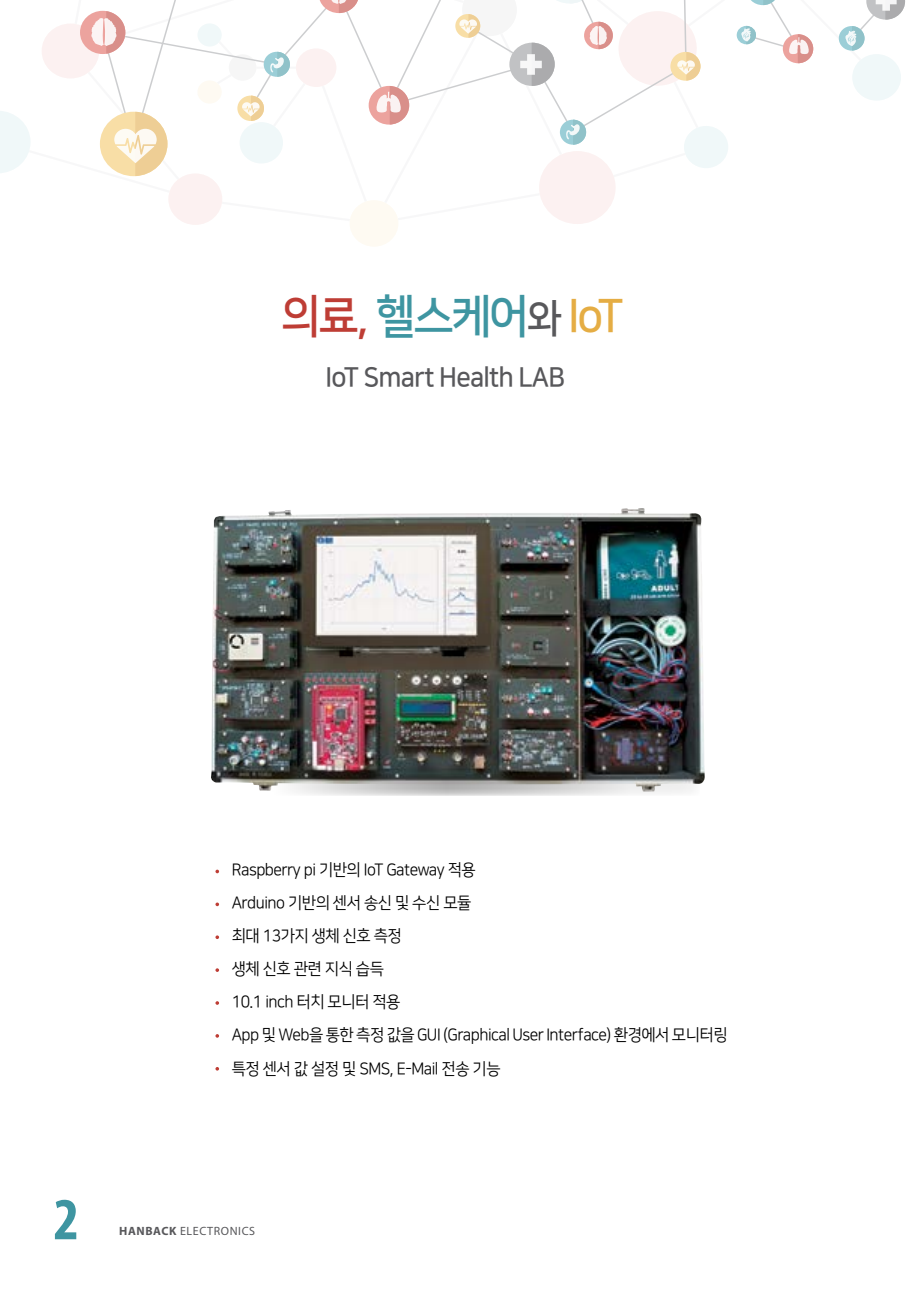
<style>
.page{position:relative;width:906px;height:1289px;background:#fff}
.page>*{position:absolute;margin:0;border:0;box-sizing:border-box;transform-origin:0 0}
.t1{font:700 condensed 60px "Myriad Pro";color:#3e95a1}
.t2{font:46.2px "Nanum Square OTFB";letter-spacing:-.05em;color:#3e95a1;scale:.95 1}
.t3{font:27px "Nanum Square OTFB";letter-spacing:-.03em;color:#58585b;scale:.95 1}
.t4{font:16.5px/33px "Nanum Square OTFR";letter-spacing:-.03em;color:#000;scale:.95 1}
.t5{font:12px "Myriad Pro";letter-spacing:.05em;color:#58585b}
.s1{color:#be3d35}
.s2{font-size:39.6px;color:#58585b}
.s3{color:#e5ad44}
.s4{font-weight:700}
</style>
<div class="page">
<div style="left:168px;top:173px;width:54px;height:52px;background:#fcf1f1;border-radius:50%"></div>
<div style="left:349px;top:200px;width:49px;height:47px;background:#fefaf2;border-radius:50%"></div>
<svg style="left:0;top:0;width:905px;height:221px"></svg>
<svg style="left:215px;top:1067px;width:4px;height:3px"></svg>
<svg style="left:215px;top:869px;width:4px;height:4px"></svg>
<svg style="left:215px;top:902px;width:4px;height:4px"></svg>
<svg style="left:215px;top:935px;width:4px;height:4px"></svg>
<img style="left:211px;top:508px;width:494px;height:276px">
<svg style="left:211px;top:774px;width:489px;height:22px"></svg>
<h2 class="t2" style="left:281px;top:292px;width:362px"><span class="s1">의료,</span> 헬스케어<span class="s2">와</span> <span class="s3">IoT</span></h2>
<h3 class="t3" style="left:325px;top:363px;width:253px">IoT Smart Health LAB</h3>
<p class="t4" style="left:232px;top:854px;width:523px">Raspberry pi 기반의 IoT Gateway 적용<br>Arduino 기반의 센서 송신 및 수신 모듈<br>최대 13가지 생체 신호 측정<br>생체 신호 관련 지식 습득<br>10.1 inch 터치 모니터 적용<br>App 및 Web을 통한 측정 값을 GUI (Graphical User Interface) 환경에서 모니터링 특정 센서 값 설정 및 SMS, E-Mail 전송 기능</p>
<h1 class="t1" style="left:53px;top:1181px;width:27px">2</h1>
<p class="t5" style="left:119px;top:1223px;width:138px"><span class="s4">HANBACK</span> ELECTRONICS</p>
</div>
